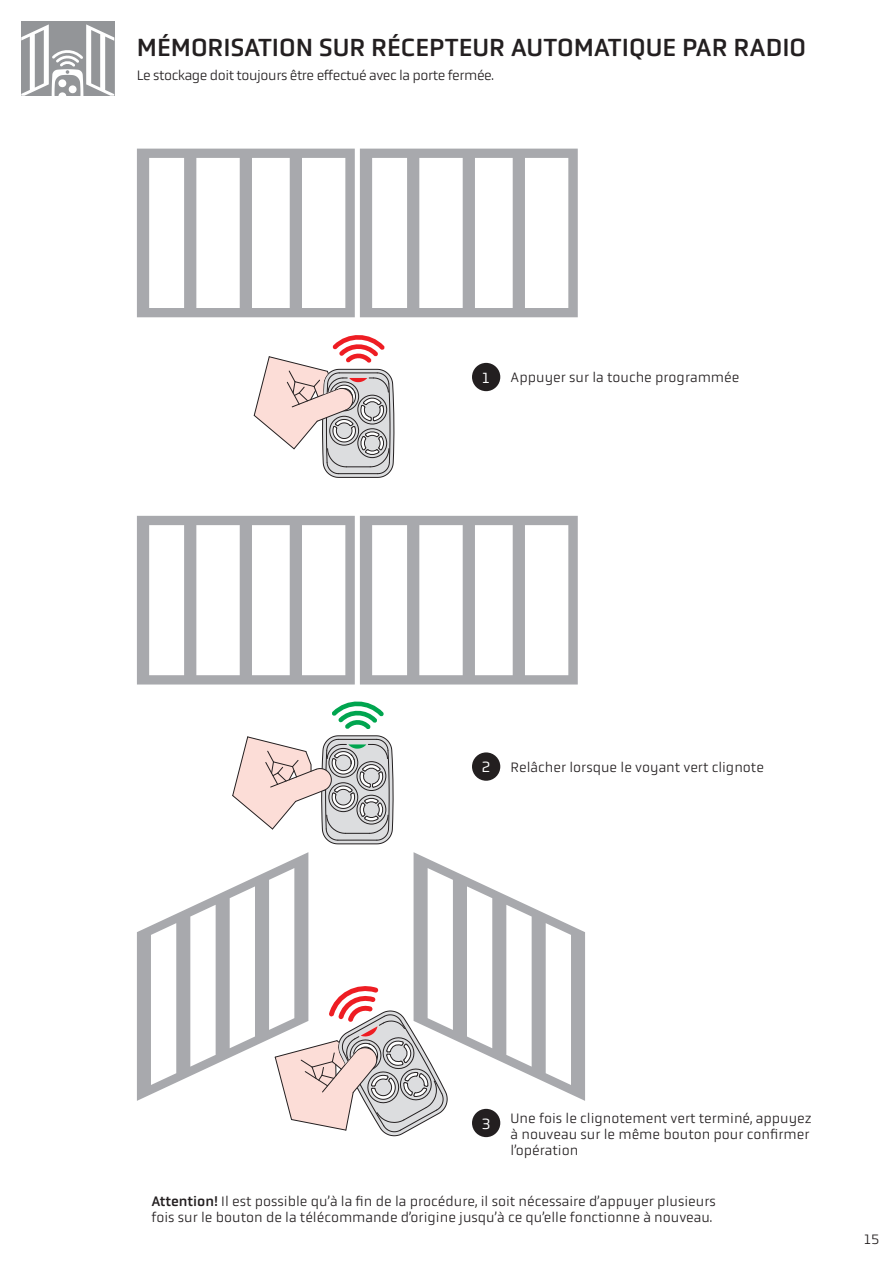
<style>
.page{position:relative;width:893px;height:1263px;background:#fff}
.page>*{position:absolute;margin:0;border:0;box-sizing:border-box;transform-origin:0 0}
.t1{font:25.5px "Obvia";color:#231f20}
.t2{font:15.3px "Obvia";color:#fff}
.t3{font:300 14.25px/16px "Obvia";color:#231f20}
.t4{font:300 14.25px "Obvia";letter-spacing:-.03em;color:#231f20}
.s1{font-weight:400}
</style>
<div class="page">
<svg style="left:137px;top:701px;width:448px;height:435px"></svg>
<svg style="left:253px;top:335px;width:141px;height:143px"></svg>
<svg style="left:137px;top:516px;width:441px;height:168px"></svg>
<svg style="left:137px;top:149px;width:441px;height:168px"></svg>
<div style="left:472px;top:363px;width:28px;height:28px;background:#231f20;border-radius:50%"></div>
<div style="left:472px;top:752px;width:28px;height:29px;background:#231f20;border-radius:50%"></div>
<div style="left:472px;top:1109px;width:28px;height:28px;background:#231f20;border-radius:50%"></div>
<div style="left:21px;top:21px;width:93px;height:75px;background:#939598"></div>
<svg style="left:21px;top:24px;width:93px;height:72px"></svg>
<h1 class="t1" style="left:137px;top:33px;width:671px">MÉMORISATION SUR RÉCEPTEUR AUTOMATIQUE PAR RADIO</h1>
<p class="t4" style="left:137px;top:67px;width:358px">Le stockage doit toujours être effectué avec la porte fermée.</p>
<p class="t2" style="left:482px;top:369px;width:10px">1</p>
<p class="t3" style="left:511px;top:370px;width:230px">Appuyer sur la touche programmée</p>
<p class="t2" style="left:482px;top:758px;width:10px">2</p>
<p class="t3" style="left:511px;top:759px;width:255px">Relâcher lorsque le voyant vert clignote</p>
<p class="t2" style="left:482px;top:1115px;width:10px">3</p>
<p class="t3" style="left:511px;top:1110px;width:303px">Une fois le clignotement vert terminé, appuyez à nouveau sur le même bouton pour confirmer l’opération</p>
<p class="t3" style="left:151px;top:1194px;width:566px"><span class="s1">Attention!</span> Il est possible qu’à la fin de la procédure, il soit nécessaire d’appuyer plusieurs fois sur le bouton de la télécommande d’origine jusqu’à ce qu’elle fonctionne à nouveau.</p>
<p class="t3" style="left:864px;top:1231px;width:17px">15</p>
</div>
